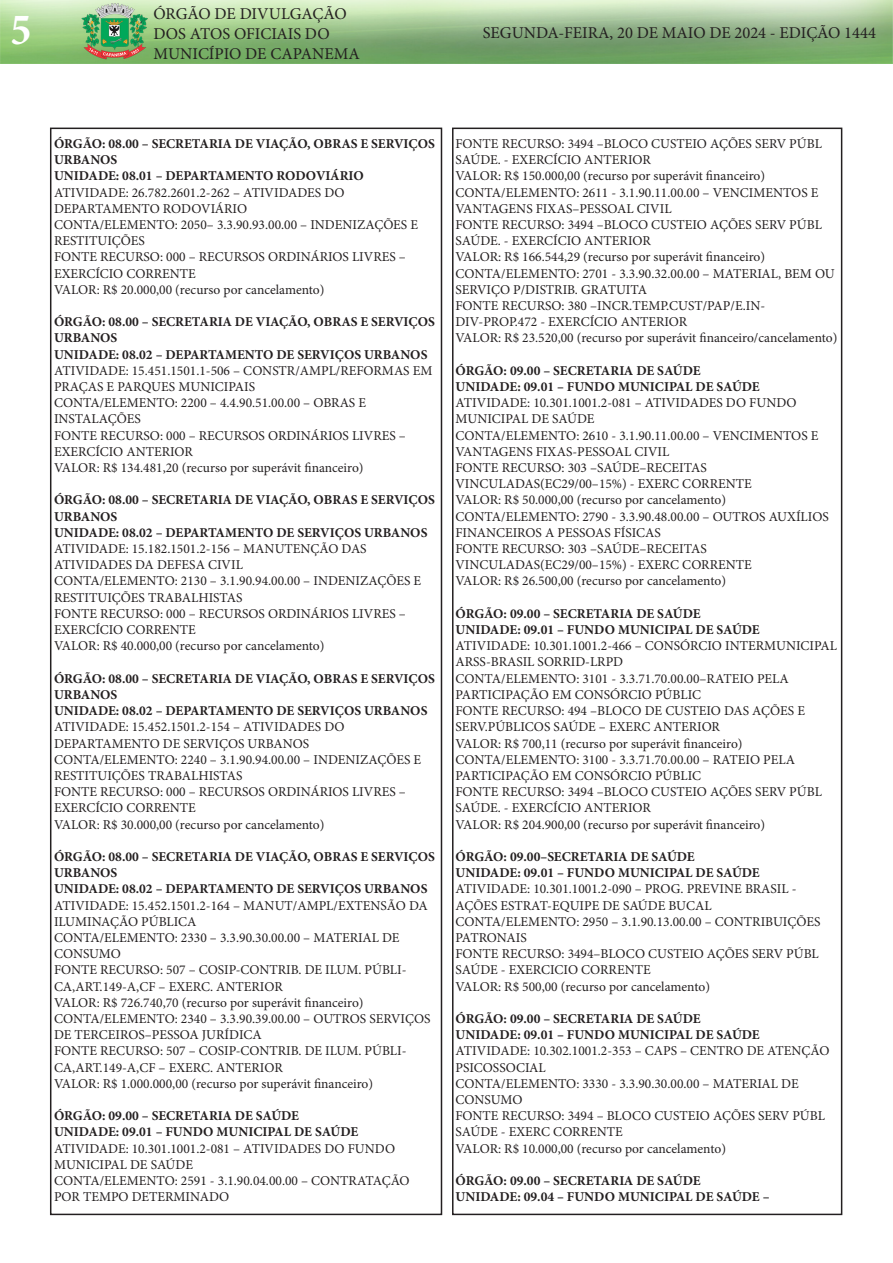
<style>
.page{position:relative;width:893px;height:1263px;background:#fff}
.page>*{position:absolute;margin:0;border:0;box-sizing:border-box;transform-origin:0 0}
.t1{font:700 condensed 45px "Minion Pro";color:#fff}
.t2{font:16.5px/19.8px "Minion Pro";color:#231f20}
.t3{font:13.5px/16.2px "Minion Pro";color:#231f20}
.t4{font:700 13.5px/16.2px "Minion Pro";color:#231f20}
</style>
<div class="page">
<div style="left:50px;top:128px;width:392px;height:1087px;border:2px solid #231f20"></div>
<img style="left:0;top:0;width:893px;height:64px">
<div style="left:452px;top:128px;width:390px;height:1087px;border:2px solid #231f20"></div>
<h1 class="t1" style="left:11px;top:-1px;width:22px">5</h1>
<p class="t2" style="left:153px;top:4px;width:208px">ÓRGÃO DE DIVULGAÇÃO<br>DOS ATOS OFICIAIS DO<br>MUNICÍPIO DE CAPANEMA</p>
<p class="t2" style="left:483px;top:23px;width:395px">SEGUNDA-FEIRA, 20 DE MAIO DE 2024 - EDIÇÃO 1444</p>
<p class="t4" style="left:54px;top:135px;width:383px">ÓRGÃO: 08.00 – SECRETARIA DE VIAÇÃO, OBRAS E SERVIÇOS<br>URBANOS</p>
<p class="t4" style="left:54px;top:168px;width:311px">UNIDADE: 08.01 – DEPARTAMENTO RODOVIÁRIO</p>
<p class="t3" style="left:54px;top:184px;width:292px">ATIVIDADE: 26.782.2601.2-262 – ATIVIDADES DO</p>
<p class="t3" style="left:54px;top:200px;width:195px">DEPARTAMENTO RODOVIÁRIO</p>
<p class="t3" style="left:54px;top:217px;width:366px">CONTA/ELEMENTO: 2050– 3.3.90.93.00.00 – INDENIZAÇÕES E<br>RESTITUIÇÕES</p>
<p class="t3" style="left:54px;top:249px;width:353px">FONTE RECURSO: 000 – RECURSOS ORDINÁRIOS LIVRES –</p>
<p class="t3" style="left:54px;top:265px;width:143px">EXERCÍCIO CORRENTE</p>
<p class="t3" style="left:54px;top:281px;width:272px">VALOR: R$ 20.000,00 (recurso por cancelamento)</p>
<p class="t4" style="left:54px;top:314px;width:383px">ÓRGÃO: 08.00 – SECRETARIA DE VIAÇÃO, OBRAS E SERVIÇOS<br>URBANOS</p>
<p class="t4" style="left:54px;top:346px;width:375px">UNIDADE: 08.02 – DEPARTAMENTO DE SERVIÇOS URBANOS</p>
<p class="t3" style="left:54px;top:362px;width:380px">ATIVIDADE: 15.451.1501.1-506 – CONSTR/AMPL/REFORMAS EM<br>PRAÇAS E PARQUES MUNICIPAIS</p>
<p class="t3" style="left:54px;top:395px;width:314px">CONTA/ELEMENTO: 2200 – 4.4.90.51.00.00 – OBRAS E</p>
<p class="t3" style="left:54px;top:411px;width:88px">INSTALAÇÕES</p>
<p class="t3" style="left:54px;top:427px;width:353px">FONTE RECURSO: 000 – RECURSOS ORDINÁRIOS LIVRES –</p>
<p class="t3" style="left:54px;top:443px;width:140px">EXERCÍCIO ANTERIOR</p>
<p class="t3" style="left:54px;top:460px;width:311px">VALOR: R$ 134.481,20 (recurso por superávit financeiro)</p>
<p class="t4" style="left:54px;top:492px;width:383px">ÓRGÃO: 08.00 – SECRETARIA DE VIAÇÃO, OBRAS E SERVIÇOS<br>URBANOS</p>
<p class="t4" style="left:54px;top:524px;width:375px">UNIDADE: 08.02 – DEPARTAMENTO DE SERVIÇOS URBANOS</p>
<p class="t3" style="left:54px;top:541px;width:314px">ATIVIDADE: 15.182.1501.2-156 – MANUTENÇÃO DAS</p>
<p class="t3" style="left:54px;top:557px;width:190px">ATIVIDADES DA DEFESA CIVIL</p>
<p class="t3" style="left:54px;top:573px;width:369px">CONTA/ELEMENTO: 2130 – 3.1.90.94.00.00 – INDENIZAÇÕES E<br>RESTITUIÇÕES TRABALHISTAS</p>
<p class="t3" style="left:54px;top:605px;width:353px">FONTE RECURSO: 000 – RECURSOS ORDINÁRIOS LIVRES –</p>
<p class="t3" style="left:54px;top:622px;width:143px">EXERCÍCIO CORRENTE</p>
<p class="t3" style="left:54px;top:638px;width:272px">VALOR: R$ 40.000,00 (recurso por cancelamento)</p>
<p class="t4" style="left:54px;top:670px;width:383px">ÓRGÃO: 08.00 – SECRETARIA DE VIAÇÃO, OBRAS E SERVIÇOS<br>URBANOS</p>
<p class="t4" style="left:54px;top:702px;width:375px">UNIDADE: 08.02 – DEPARTAMENTO DE SERVIÇOS URBANOS</p>
<p class="t3" style="left:54px;top:719px;width:292px">ATIVIDADE: 15.452.1501.2-154 – ATIVIDADES DO</p>
<p class="t3" style="left:54px;top:735px;width:257px">DEPARTAMENTO DE SERVIÇOS URBANOS</p>
<p class="t3" style="left:54px;top:751px;width:369px">CONTA/ELEMENTO: 2240 – 3.1.90.94.00.00 – INDENIZAÇÕES E<br>RESTITUIÇÕES TRABALHISTAS</p>
<p class="t3" style="left:54px;top:784px;width:353px">FONTE RECURSO: 000 – RECURSOS ORDINÁRIOS LIVRES –</p>
<p class="t3" style="left:54px;top:800px;width:143px">EXERCÍCIO CORRENTE</p>
<p class="t3" style="left:54px;top:816px;width:272px">VALOR: R$ 30.000,00 (recurso por cancelamento)</p>
<p class="t4" style="left:54px;top:848px;width:383px">ÓRGÃO: 08.00 – SECRETARIA DE VIAÇÃO, OBRAS E SERVIÇOS<br>URBANOS</p>
<p class="t4" style="left:54px;top:881px;width:375px">UNIDADE: 08.02 – DEPARTAMENTO DE SERVIÇOS URBANOS</p>
<p class="t3" style="left:54px;top:897px;width:375px">ATIVIDADE: 15.452.1501.2-164 – MANUT/AMPL/EXTENSÃO DA<br>ILUMINAÇÃO PÚBLICA</p>
<p class="t3" style="left:54px;top:929px;width:347px">CONTA/ELEMENTO: 2330 – 3.3.90.30.00.00 – MATERIAL DE<br>CONSUMO</p>
<p class="t3" style="left:54px;top:962px;width:354px">FONTE RECURSO: 507 – COSIP-CONTRIB. DE ILUM. PÚBLI-<br>CA,ART.149-A,CF – EXERC. ANTERIOR</p>
<p class="t3" style="left:54px;top:994px;width:311px">VALOR: R$ 726.740,70 (recurso por superávit financeiro)</p>
<p class="t3" style="left:54px;top:1010px;width:378px">CONTA/ELEMENTO: 2340 – 3.3.90.39.00.00 – OUTROS SERVIÇOS<br>DE TERCEIROS–PESSOA JURÍDICA</p>
<p class="t3" style="left:54px;top:1043px;width:354px">FONTE RECURSO: 507 – COSIP-CONTRIB. DE ILUM. PÚBLI-<br>CA,ART.149-A,CF – EXERC. ANTERIOR</p>
<p class="t3" style="left:54px;top:1075px;width:321px">VALOR: R$ 1.000.000,00 (recurso por superávit financeiro)</p>
<p class="t4" style="left:54px;top:1107px;width:247px">ÓRGÃO: 09.00 – SECRETARIA DE SAÚDE</p>
<p class="t4" style="left:54px;top:1124px;width:306px">UNIDADE: 09.01 – FUNDO MUNICIPAL DE SAÚDE</p>
<p class="t3" style="left:54px;top:1140px;width:343px">ATIVIDADE: 10.301.1001.2-081 – ATIVIDADES DO FUNDO</p>
<p class="t3" style="left:54px;top:1156px;width:141px">MUNICIPAL DE SAÚDE</p>
<p class="t3" style="left:54px;top:1172px;width:357px">CONTA/ELEMENTO: 2591 - 3.1.90.04.00.00 – CONTRATAÇÃO<br>POR TEMPO DETERMINADO</p>
<p class="t3" style="left:455px;top:136px;width:368px">FONTE RECURSO: 3494 –BLOCO CUSTEIO AÇÕES SERV PÚBL<br>SAÚDE. - EXERCÍCIO ANTERIOR</p>
<p class="t3" style="left:455px;top:168px;width:311px">VALOR: R$ 150.000,00 (recurso por superávit financeiro)</p>
<p class="t3" style="left:455px;top:184px;width:365px">CONTA/ELEMENTO: 2611 - 3.1.90.11.00.00 – VENCIMENTOS E<br>VANTAGENS FIXAS–PESSOAL CIVIL</p>
<p class="t3" style="left:455px;top:217px;width:368px">FONTE RECURSO: 3494 –BLOCO CUSTEIO AÇÕES SERV PÚBL<br>SAÚDE. - EXERCÍCIO ANTERIOR</p>
<p class="t3" style="left:455px;top:249px;width:311px">VALOR: R$ 166.544,29 (recurso por superávit financeiro)</p>
<p class="t3" style="left:455px;top:265px;width:381px">CONTA/ELEMENTO: 2701 - 3.3.90.32.00.00 – MATERIAL, BEM OU<br>SERVIÇO P/DISTRIB. GRATUITA</p>
<p class="t3" style="left:455px;top:298px;width:311px">FONTE RECURSO: 380 –INCR.TEMP.CUST/PAP/E.IN-<br>DIV-PROP.472 - EXERCÍCIO ANTERIOR</p>
<p class="t3" style="left:455px;top:330px;width:383px">VALOR: R$ 23.520,00 (recurso por superávit financeiro/cancelamento)</p>
<p class="t4" style="left:455px;top:362px;width:247px">ÓRGÃO: 09.00 – SECRETARIA DE SAÚDE</p>
<p class="t4" style="left:455px;top:378px;width:306px">UNIDADE: 09.01 – FUNDO MUNICIPAL DE SAÚDE</p>
<p class="t3" style="left:455px;top:395px;width:343px">ATIVIDADE: 10.301.1001.2-081 – ATIVIDADES DO FUNDO</p>
<p class="t3" style="left:455px;top:411px;width:141px">MUNICIPAL DE SAÚDE</p>
<p class="t3" style="left:455px;top:427px;width:365px">CONTA/ELEMENTO: 2610 - 3.1.90.11.00.00 – VENCIMENTOS E<br>VANTAGENS FIXAS-PESSOAL CIVIL</p>
<p class="t3" style="left:455px;top:460px;width:253px">FONTE RECURSO: 303 –SAÚDE–RECEITAS</p>
<p class="t3" style="left:455px;top:476px;width:298px">VINCULADAS(EC29/00–15%) - EXERC CORRENTE</p>
<p class="t3" style="left:455px;top:492px;width:272px">VALOR: R$ 50.000,00 (recurso por cancelamento)</p>
<p class="t3" style="left:455px;top:508px;width:375px">CONTA/ELEMENTO: 2790 - 3.3.90.48.00.00 – OUTROS AUXÍLIOS<br>FINANCEIROS A PESSOAS FÍSICAS</p>
<p class="t3" style="left:455px;top:541px;width:253px">FONTE RECURSO: 303 –SAÚDE–RECEITAS</p>
<p class="t3" style="left:455px;top:557px;width:298px">VINCULADAS(EC29/00–15%) - EXERC CORRENTE</p>
<p class="t3" style="left:455px;top:573px;width:272px">VALOR: R$ 26.500,00 (recurso por cancelamento)</p>
<p class="t4" style="left:455px;top:605px;width:247px">ÓRGÃO: 09.00 – SECRETARIA DE SAÚDE</p>
<p class="t4" style="left:455px;top:621px;width:306px">UNIDADE: 09.01 – FUNDO MUNICIPAL DE SAÚDE</p>
<p class="t3" style="left:455px;top:638px;width:383px">ATIVIDADE: 10.301.1001.2-466 – CONSÓRCIO INTERMUNICIPAL<br>ARSS-BRASIL SORRID-LRPD</p>
<p class="t3" style="left:455px;top:670px;width:335px">CONTA/ELEMENTO: 3101 - 3.3.71.70.00.00–RATEIO PELA</p>
<p class="t3" style="left:455px;top:686px;width:247px">PARTICIPAÇÃO EM CONSÓRCIO PÚBLIC</p>
<p class="t3" style="left:455px;top:703px;width:351px">FONTE RECURSO: 494 –BLOCO DE CUSTEIO DAS AÇÕES E<br>SERV.PÚBLICOS SAÚDE – EXERC ANTERIOR</p>
<p class="t3" style="left:455px;top:735px;width:289px">VALOR: R$ 700,11 (recurso por superávit financeiro)</p>
<p class="t3" style="left:455px;top:751px;width:341px">CONTA/ELEMENTO: 3100 - 3.3.71.70.00.00 – RATEIO PELA</p>
<p class="t3" style="left:455px;top:767px;width:247px">PARTICIPAÇÃO EM CONSÓRCIO PÚBLIC</p>
<p class="t3" style="left:455px;top:784px;width:368px">FONTE RECURSO: 3494 –BLOCO CUSTEIO AÇÕES SERV PÚBL<br>SAÚDE. - EXERCÍCIO ANTERIOR</p>
<p class="t3" style="left:455px;top:816px;width:311px">VALOR: R$ 204.900,00 (recurso por superávit financeiro)</p>
<p class="t4" style="left:455px;top:848px;width:241px">ÓRGÃO: 09.00–SECRETARIA DE SAÚDE</p>
<p class="t4" style="left:455px;top:864px;width:306px">UNIDADE: 09.01 – FUNDO MUNICIPAL DE SAÚDE</p>
<p class="t3" style="left:455px;top:881px;width:343px">ATIVIDADE: 10.301.1001.2-090 – PROG. PREVINE BRASIL -<br>AÇÕES ESTRAT-EQUIPE DE SAÚDE BUCAL</p>
<p class="t3" style="left:455px;top:913px;width:366px">CONTA/ELEMENTO: 2950 – 3.1.90.13.00.00 – CONTRIBUIÇÕES<br>PATRONAIS</p>
<p class="t3" style="left:455px;top:946px;width:365px">FONTE RECURSO: 3494–BLOCO CUSTEIO AÇÕES SERV PÚBL<br>SAÚDE - EXERCICIO CORRENTE</p>
<p class="t3" style="left:455px;top:978px;width:256px">VALOR: R$ 500,00 (recurso por cancelamento)</p>
<p class="t4" style="left:455px;top:1010px;width:247px">ÓRGÃO: 09.00 – SECRETARIA DE SAÚDE</p>
<p class="t4" style="left:455px;top:1026px;width:306px">UNIDADE: 09.01 – FUNDO MUNICIPAL DE SAÚDE</p>
<p class="t3" style="left:455px;top:1043px;width:376px">ATIVIDADE: 10.302.1001.2-353 – CAPS – CENTRO DE ATENÇÃO<br>PSICOSSOCIAL</p>
<p class="t3" style="left:455px;top:1075px;width:345px">CONTA/ELEMENTO: 3330 - 3.3.90.30.00.00 – MATERIAL DE</p>
<p class="t3" style="left:455px;top:1091px;width:68px">CONSUMO</p>
<p class="t3" style="left:455px;top:1108px;width:371px">FONTE RECURSO: 3494 – BLOCO CUSTEIO AÇÕES SERV PÚBL<br>SAÚDE - EXERC CORRENTE</p>
<p class="t3" style="left:455px;top:1140px;width:272px">VALOR: R$ 10.000,00 (recurso por cancelamento)</p>
<p class="t4" style="left:455px;top:1172px;width:247px">ÓRGÃO: 09.00 – SECRETARIA DE SAÚDE</p>
<p class="t4" style="left:455px;top:1188px;width:316px">UNIDADE: 09.04 – FUNDO MUNICIPAL DE SAÚDE –</p>
</div>
